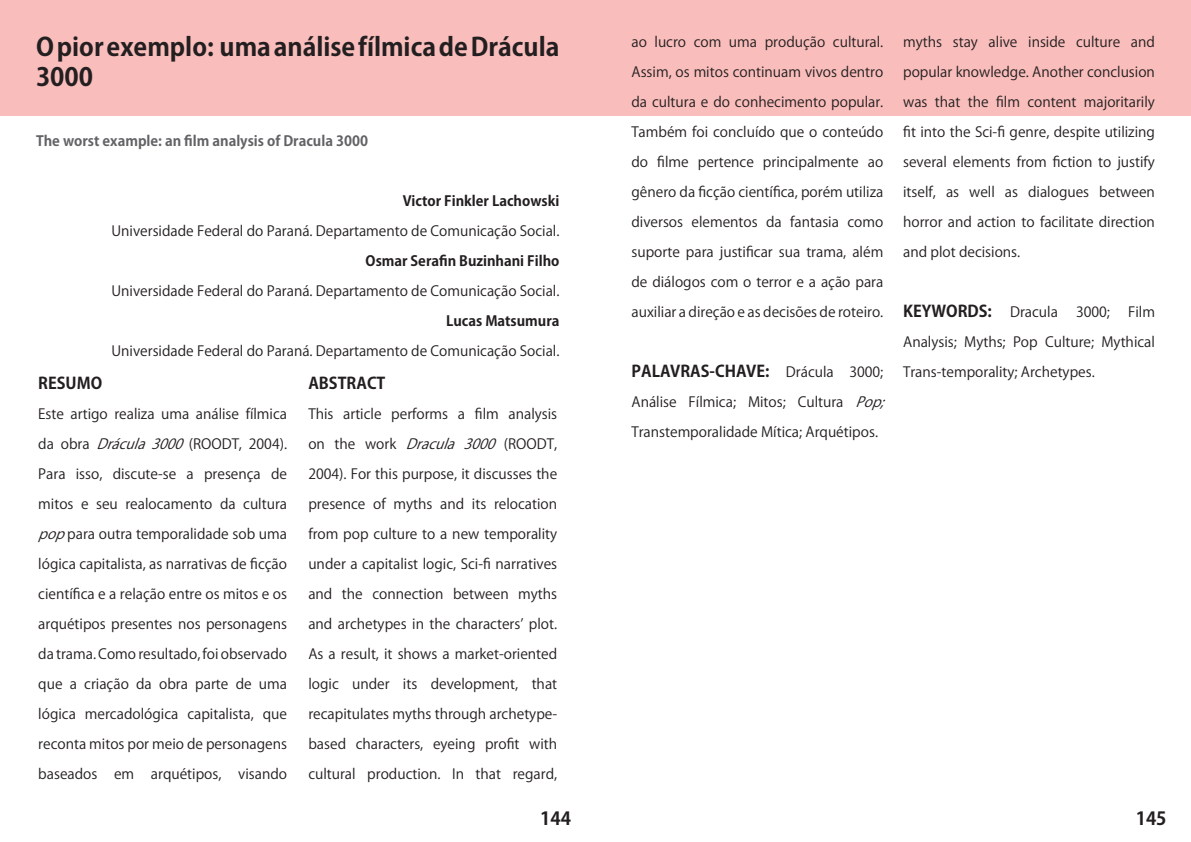
<style>
.page{position:relative;width:1191px;height:842px;background:#fff}
.page>*{position:absolute;margin:0;border:0;box-sizing:border-box;transform-origin:0 0}
.t1{font:700 25px/30px "Koz Go Pr 6 N";color:#231f20}
.t2{font:700 18px "Koz Go Pr 6 N";color:#231f20}
.t3{font:700 16px "Koz Go Pr 6 N";color:#231f20}
.t4{font:14px/30px "Koz Go Pr 6 N";color:#231f20;text-align:justify}
.t5{font:700 14px "Koz Go Pr 6 N";color:#231f20}
.t6{font:700 14px "Koz Go Pr 6 N";color:#636366}
.s1{font-style:italic}
.s2{font-weight:400;font-size:14px}
</style>
<div class="page">
<div style="left:0;top:0;width:1190px;height:116px;background:#f9bdbb"></div>
<p class="t1" style="left:36px;top:32px;width:525px">O pior exemplo: uma análise fílmica de Drácula<br>3000</p>
<p class="t6" style="left:36px;top:133px;width:333px">The worst example: an film analysis of Dracula 3000</p>
<p class="t5" style="left:403px;top:193px;width:158px">Victor Finkler Lachowski</p>
<p class="t4" style="left:112px;top:216px;width:449px">Universidade Federal do Paraná. Departamento de Comunicação Social.</p>
<p class="t5" style="left:365px;top:253px;width:195px">Osmar Serafin Buzinhani Filho</p>
<p class="t4" style="left:112px;top:276px;width:449px">Universidade Federal do Paraná. Departamento de Comunicação Social.</p>
<p class="t5" style="left:446px;top:313px;width:115px">Lucas Matsumura</p>
<p class="t4" style="left:112px;top:336px;width:449px">Universidade Federal do Paraná. Departamento de Comunicação Social.</p>
<p class="t3" style="left:38px;top:374px;width:65px">RESUMO</p>
<p class="t4" style="left:38px;top:399px;width:250px">Este artigo realiza uma análise fílmica da obra <span class="s1">Drácula3000</span>(ROODT, 2004).<br>Para isso, discute-se a presença de mitos e seu realocamento da cultura <span class="s1">pop</span>para outra temporalidade sob uma lógica capitalista, as narrativas de ficção científica e a relação entre os mitos e os arquétipos presentes nos personagens da trama. Como resultado, foi observado que a criação da obra parte de uma lógica mercadológica capitalista, que reconta mitos por meio de personagens baseados em arquétipos, visando</p>
<p class="t3" style="left:308px;top:374px;width:79px">ABSTRACT</p>
<p class="t4" style="left:308px;top:399px;width:250px">This article performs a film analysis on the work <span class="s1">Dracula3000</span>(ROODT, 2004). For this purpose, it discusses the presence of myths and its relocation from pop culture to a new temporality under a capitalist logic, Sci-fi narratives and the connection between myths and archetypes in the characters’ plot.<br>As a result, it shows a market-oriented logic under its development, that recapitulates myths through archetype&shy;based characters, eyeing profit with cultural production. In that regard,</p>
<p class="t4" style="left:631px;top:27px;width:253px">ao lucro com uma produção cultural.<br>Assim, os mitos continuam vivos dentro da cultura e do conhecimento popular.<br>Também foi concluído que o conteúdo do filme pertence principalmente ao gênero da ficção científica, porém utiliza diversos elementos da fantasia como suporte para justificar sua trama, além de diálogos com o terror e a ação para auxiliar a direção e as decisões de roteiro.</p>
<p class="t3" style="left:631px;top:362px;width:253px">PALAVRAS-CHAVE: <span class="s2">Drácula 3000;</span></p>
<p class="t4" style="left:631px;top:387px;width:262px">Análise Fílmica; Mitos; Cultura <span class="s1">Pop;<br></span>Transtemporalidade Mítica; Arquétipos.</p>
<p class="t4" style="left:903px;top:27px;width:253px">myths stay alive inside culture and popular knowledge. Another conclusion was that the film content majoritarily fit into the Sci-fi genre, despite utilizing several elements from fiction to justify itself, as well as dialogues between horror and action to facilitate direction and plot decisions.</p>
<p class="t3" style="left:903px;top:302px;width:90px">KEYWORDS:</p>
<p class="t4" style="left:1010px;top:297px;width:49px">Dracula</p>
<p class="t4" style="left:1076px;top:297px;width:35px">3000;</p>
<p class="t4" style="left:903px;top:297px;width:253px;text-indent:225px">Film Analysis; Myths; Pop Culture; Mythical Trans-temporality; Archetypes.</p>
<p class="t2" style="left:540px;top:808px;width:32px">144</p>
<p class="t2" style="left:1135px;top:808px;width:32px">145</p>
</div>
